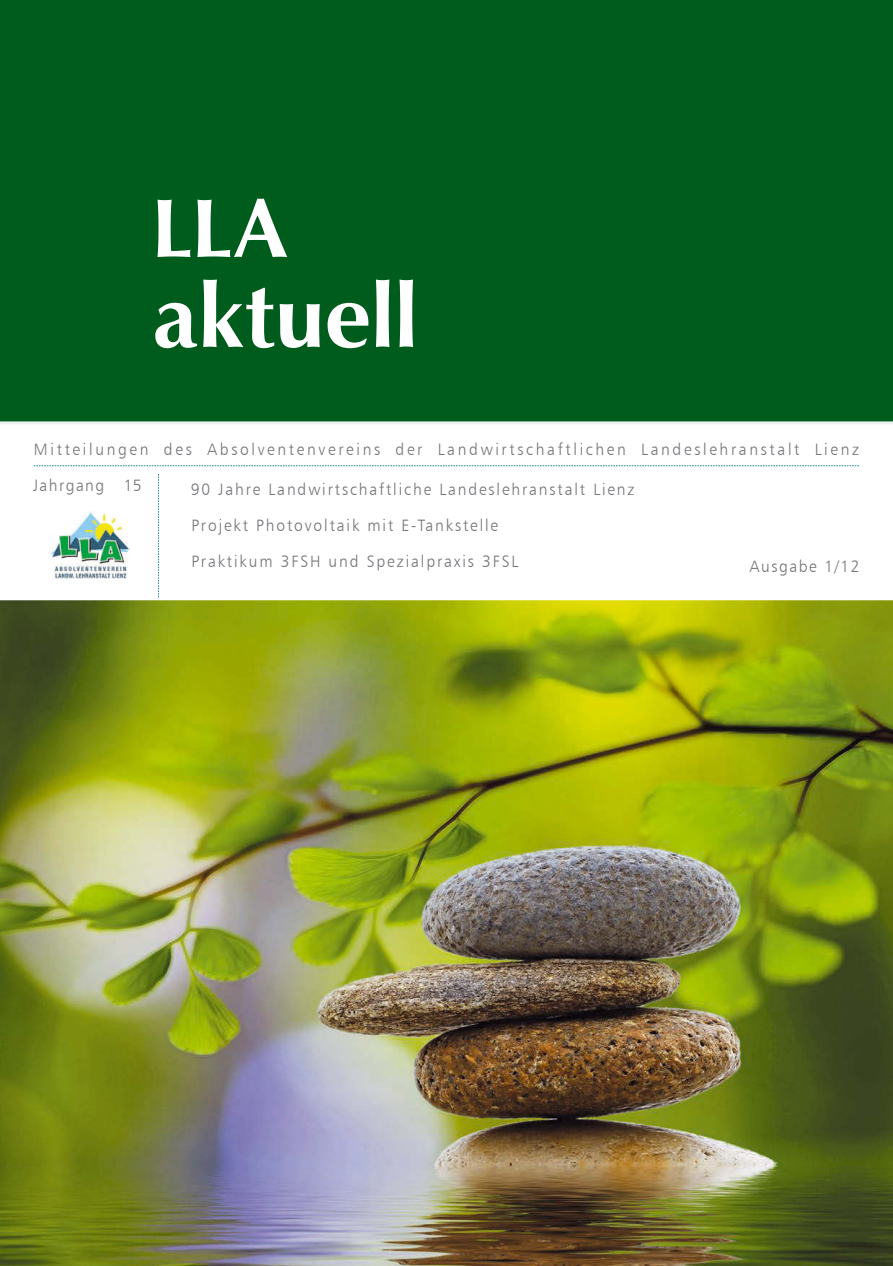
<style>
.page{position:relative;width:893px;height:1266px;background:#fff}
.page>*{position:absolute;margin:0;border:0;box-sizing:border-box;transform-origin:0 0}
.t1{font:700 90px "Zapf Humanist 601 BT";letter-spacing:-.005em;color:#fff}
.t2{font:700 84px "Zapf Humanist 601 BT";color:#fff}
.t3{font:16.5px/36px "Humanist 777 BT Light B";letter-spacing:.12em;color:#757378;scale:.95 1}
.t4{font:16.5px "Humanist 777 BT Light B";letter-spacing:.17em;color:#757378;scale:.95 1}
.t5{font:16.5px "Humanist 777 BT Light B";letter-spacing:.1em;color:#757378;scale:.95 1}
.t6{font:16.5px "Humanist 777 BT Light B";letter-spacing:.09em;color:#757378;scale:.95 1}
</style>
<div class="page">
<img style="left:0;top:600px;width:893px;height:665px">
<div style="left:0;top:0;width:893px;height:424px;background:#005c1d"></div>
<svg style="left:34px;top:465px;width:825px;height:1px"></svg>
<svg style="left:158px;top:474px;width:1px;height:123px"></svg>
<img style="left:50px;top:511px;width:79px;height:67px">
<h2 class="t2" style="left:151px;top:176px;width:136px">LLA</h2>
<h1 class="t1" style="left:152px;top:260px;width:268px">aktuell</h1>
<p class="t4" style="left:34px;top:438px;width:870px">Mitteilungen des Absolventenvereins der Landwirtschaftlichen Landeslehranstalt Lienz</p>
<p class="t6" style="left:33px;top:475px;width:116px">Jahrgang 15</p>
<p class="t3" style="left:191px;top:471px;width:468px">90 Jahre Landwirtschaftliche Landeslehranstalt Lienz<br>Projekt Photovoltaik mit E-Tankstelle<br>Praktikum 3FSH und Spezialpraxis 3FSL</p>
<p class="t5" style="left:749px;top:556px;width:118px">Ausgabe 1/12</p>
</div>
